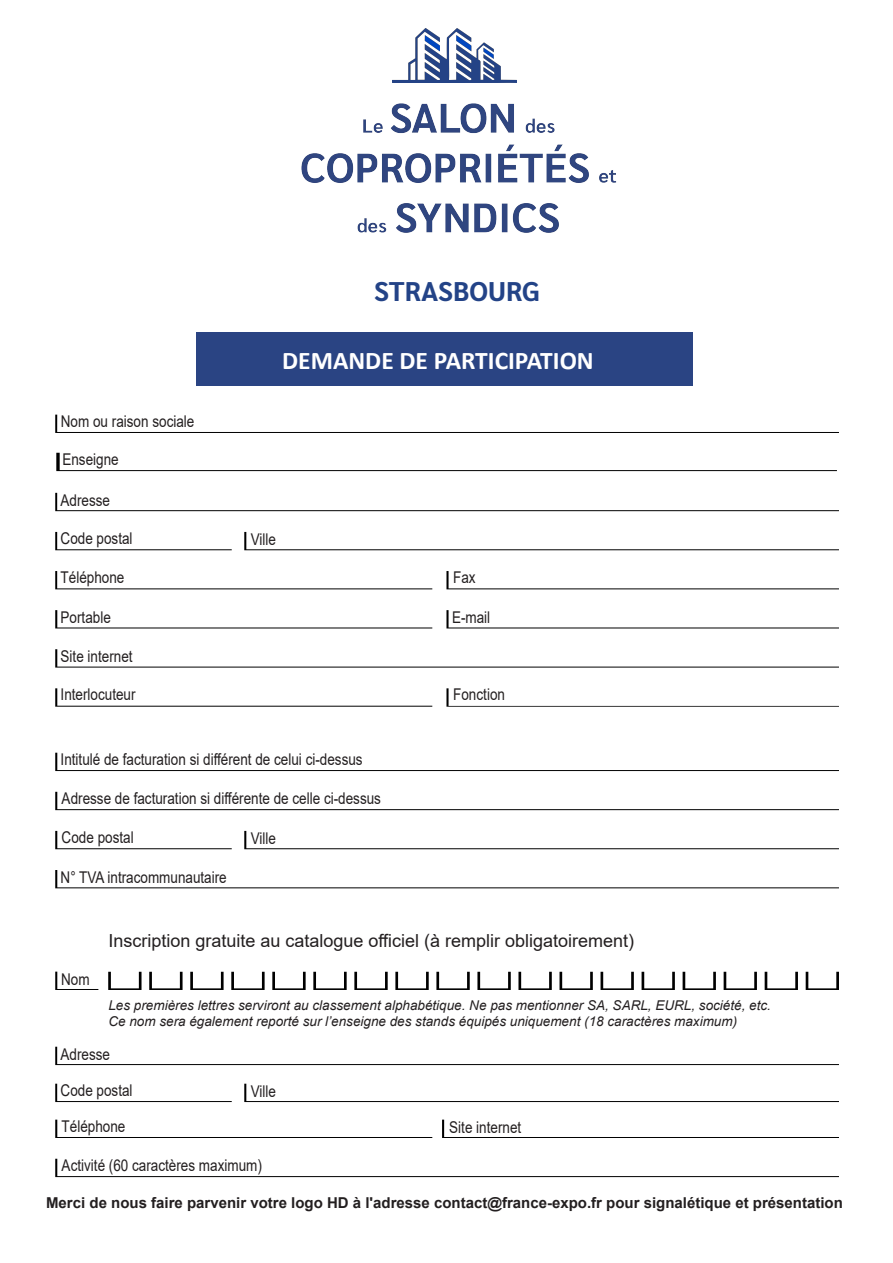
<style>
.page{position:relative;width:893px;height:1263px;background:#fff}
.page>*{position:absolute;margin:0;border:0;box-sizing:border-box;transform-origin:0 0}
.t1{font:700 27px "Sarabun";color:#234387}
.t2{font:700 25.5px "Calibri";color:#fff}
.t3{font:18px "Arial";color:#231f20}
.t4{font:16.2px "Arial";color:#231f20;scale:.83 1}
.t5{font:700 15px "Arial";color:#231f20}
.t6{font:italic 13.5px/16.2px "Arial";color:#231f20}
</style>
<div class="page">
<div style="left:196px;top:332px;width:497px;height:54px;background:#2a4483"></div>
<svg style="left:55px;top:415px;width:784px;height:18px"></svg>
<svg style="left:55px;top:571px;width:377px;height:18px"></svg>
<svg style="left:446px;top:571px;width:393px;height:18px"></svg>
<svg style="left:55px;top:753px;width:784px;height:18px"></svg>
<svg style="left:55px;top:493px;width:784px;height:18px"></svg>
<svg style="left:55px;top:649px;width:784px;height:19px"></svg>
<svg style="left:55px;top:831px;width:177px;height:18px"></svg>
<svg style="left:244px;top:831px;width:595px;height:18px"></svg>
<svg style="left:55px;top:1119px;width:377px;height:19px"></svg>
<svg style="left:442px;top:1119px;width:397px;height:19px"></svg>
<svg style="left:56px;top:453px;width:781px;height:18px"></svg>
<svg style="left:55px;top:610px;width:377px;height:18px"></svg>
<svg style="left:446px;top:610px;width:393px;height:18px"></svg>
<svg style="left:55px;top:792px;width:784px;height:18px"></svg>
<svg style="left:55px;top:532px;width:177px;height:18px"></svg>
<svg style="left:244px;top:532px;width:595px;height:18px"></svg>
<svg style="left:55px;top:688px;width:377px;height:19px"></svg>
<svg style="left:446px;top:688px;width:393px;height:19px"></svg>
<svg style="left:55px;top:870px;width:784px;height:18px"></svg>
<svg style="left:55px;top:1159px;width:784px;height:18px"></svg>
<svg style="left:55px;top:972px;width:43px;height:18px"></svg>
<svg style="left:108px;top:972px;width:34px;height:18px"></svg>
<svg style="left:806px;top:972px;width:33px;height:18px"></svg>
<svg style="left:477px;top:972px;width:34px;height:18px"></svg>
<svg style="left:642px;top:972px;width:33px;height:18px"></svg>
<svg style="left:313px;top:972px;width:34px;height:18px"></svg>
<svg style="left:765px;top:972px;width:33px;height:18px"></svg>
<svg style="left:436px;top:972px;width:34px;height:18px"></svg>
<svg style="left:600px;top:972px;width:34px;height:18px"></svg>
<svg style="left:272px;top:972px;width:34px;height:18px"></svg>
<svg style="left:724px;top:972px;width:33px;height:18px"></svg>
<svg style="left:395px;top:972px;width:34px;height:18px"></svg>
<svg style="left:559px;top:972px;width:34px;height:18px"></svg>
<svg style="left:231px;top:972px;width:34px;height:18px"></svg>
<svg style="left:683px;top:972px;width:33px;height:18px"></svg>
<svg style="left:354px;top:972px;width:34px;height:18px"></svg>
<svg style="left:518px;top:972px;width:34px;height:18px"></svg>
<svg style="left:190px;top:972px;width:34px;height:18px"></svg>
<svg style="left:149px;top:972px;width:34px;height:18px"></svg>
<svg style="left:55px;top:1047px;width:784px;height:18px"></svg>
<svg style="left:55px;top:1084px;width:177px;height:18px"></svg>
<svg style="left:244px;top:1084px;width:595px;height:18px"></svg>
<img style="left:393px;top:28px;width:124px;height:54px">
<img style="left:301px;top:103px;width:316px;height:130px">
<h1 class="t1" style="left:374px;top:276px;width:167px">STRASBOURG</h1>
<p class="t4" style="left:61px;top:410px;width:162px">Nom ou raison sociale</p>
<p class="t4" style="left:62px;top:448px;width:69px">Enseigne</p>
<p class="t4" style="left:61px;top:489px;width:61px">Adresse</p>
<p class="t4" style="left:61px;top:527px;width:88px">Code postal</p>
<p class="t4" style="left:61px;top:566px;width:78px">Téléphone</p>
<h2 class="t2" style="left:282px;top:342px;width:313px">DEMANDE DE PARTICIPATION</h2>
<p class="t4" style="left:251px;top:528px;width:32px">Ville</p>
<p class="t4" style="left:453px;top:566px;width:29px">Fax</p>
<p class="t4" style="left:61px;top:606px;width:62px">Portable</p>
<p class="t4" style="left:452px;top:606px;width:48px">E-mail</p>
<p class="t4" style="left:61px;top:645px;width:88px">Site internet</p>
<p class="t4" style="left:61px;top:683px;width:92px">Interlocuteur</p>
<p class="t4" style="left:453px;top:683px;width:64px">Fonction</p>
<p class="t4" style="left:61px;top:748px;width:365px">Intitulé de facturation si différent de celui ci-dessus</p>
<p class="t4" style="left:62px;top:787px;width:386px">Adresse de facturation si différente de celle ci-dessus</p>
<p class="t4" style="left:62px;top:826px;width:88px">Code postal</p>
<p class="t4" style="left:61px;top:866px;width:202px">N° TVA intracommunautaire</p>
<p class="t4" style="left:251px;top:827px;width:32px">Ville</p>
<p class="t4" style="left:61px;top:968px;width:36px">Nom</p>
<p class="t3" style="left:108px;top:929px;width:527px">Inscription gratuite au catalogue officiel (à remplir obligatoirement)</p>
<p class="t6" style="left:108px;top:997px;width:664px">Les premières lettres serviront au classement alphabétique. Ne pas mentionner SA, SARL, EURL, société, etc.<br>Ce nom sera également reporté sur l’enseigne des stands équipés uniquement (18 caractères maximum)</p>
<p class="t4" style="left:61px;top:1043px;width:61px">Adresse</p>
<p class="t4" style="left:61px;top:1079px;width:88px">Code postal</p>
<p class="t4" style="left:251px;top:1080px;width:32px">Ville</p>
<p class="t4" style="left:62px;top:1115px;width:78px">Téléphone</p>
<p class="t4" style="left:62px;top:1154px;width:243px">Activité (60 caractères maximum)</p>
<p class="t4" style="left:449px;top:1116px;width:88px">Site internet</p>
<p class="t5" style="left:46px;top:1192px;width:798px">Merci de nous faire parvenir votre logo HD à l'adresse contact@france-expo.fr pour signalétique et présentation</p>
</div>
